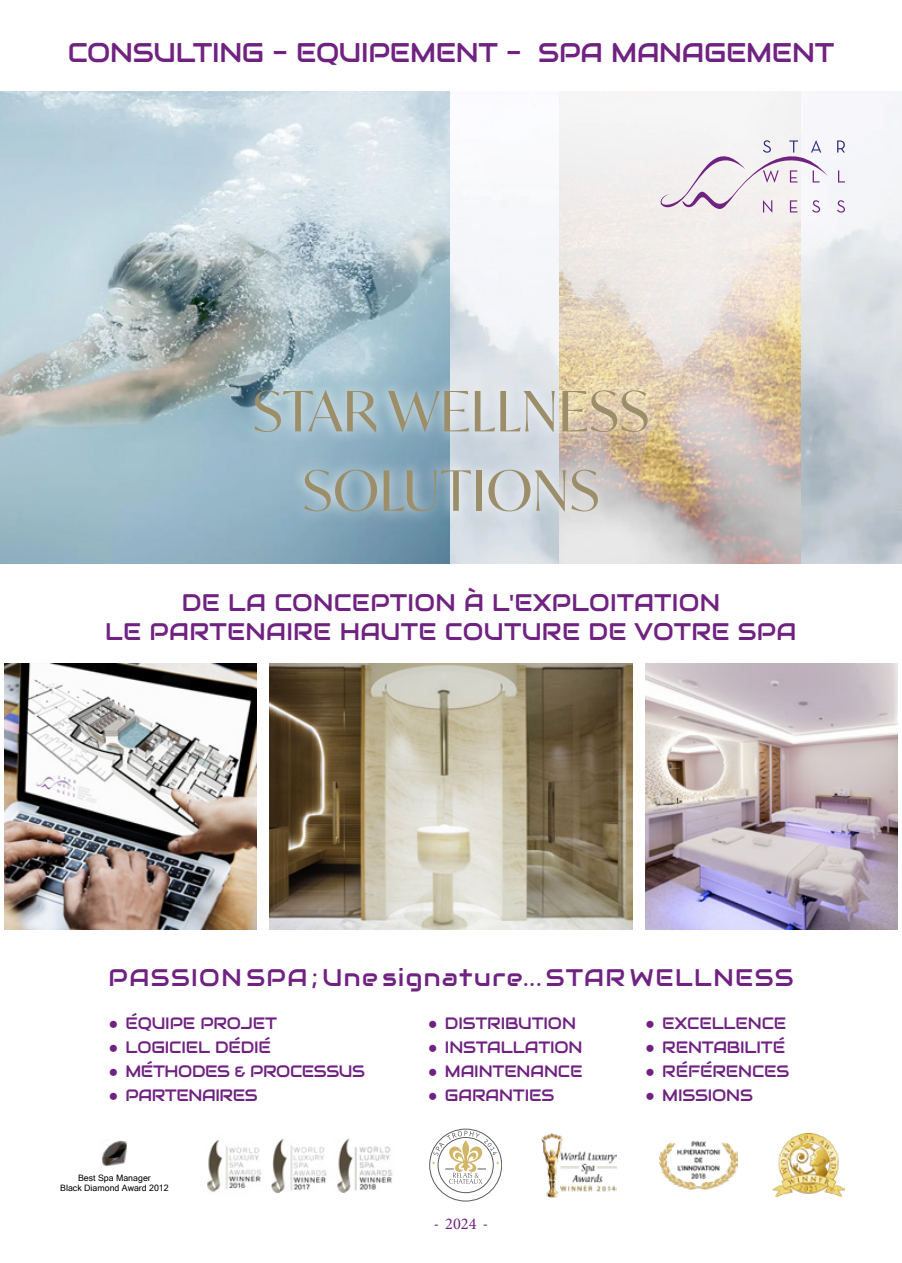
<style>
.page{position:relative;width:902px;height:1263px;background:#fff}
.page>*{position:absolute;margin:0;border:0;box-sizing:border-box;transform-origin:0 0}
.t1{font:55.5px/79.3px "Ivy Mode";letter-spacing:.01em;color:#9b8e69;text-align:center}
.t2{font:27px "Audiowide";letter-spacing:-.01em;color:#702281}
.t3{font:24px/28.8px "Audiowide";letter-spacing:.01em;color:#702281;text-align:center}
.t4{font:24px "Audiowide";letter-spacing:.06em;color:#702281}
.t5{font:16.5px "Audiowide";letter-spacing:-.01em;color:#702281}
.t6{font:16.5px "Minion Pro";color:#702281}
.t7{font:8.85px/10.5px "Microsoft Sans Serif";color:#000;text-align:center}
.s1{font-family:"Arial"}
.s2{font-family:"Neutra Text TF Book SC Alt"}
</style>
<div class="page">
<img style="left:542px;top:1133px;width:74px;height:64px">
<svg style="left:429px;top:1129px;width:73px;height:72px"></svg>
<img style="left:772px;top:1133px;width:72px;height:64px">
<img style="left:207px;top:1139px;width:55px;height:54px">
<img style="left:271px;top:1138px;width:122px;height:54px">
<img style="left:659px;top:1141px;width:78px;height:49px">
<img style="left:101px;top:1139px;width:26px;height:27px">
<img style="left:0;top:91px;width:901px;height:472px">
<img style="left:559px;top:91px;width:241px;height:472px">
<svg style="left:241px;top:376px;width:420px;height:149px;background:#b6c4ca"></svg>
<img style="left:4px;top:663px;width:253px;height:266px">
<img style="left:645px;top:663px;width:252px;height:266px">
<img style="left:269px;top:663px;width:363px;height:266px">
<svg style="left:837px;top:140px;width:7px;height:13px"></svg>
<svg style="left:837px;top:170px;width:7px;height:12px"></svg>
<svg style="left:660px;top:131px;width:167px;height:82px"></svg>
<svg style="left:836px;top:200px;width:8px;height:13px"></svg>
<h2 class="t2" style="left:68px;top:36px;width:768px">CONSULTING - EQUIPEMENT - SPA MANAGEMENT</h2>
<h1 class="t1" style="left:252px;top:370px;width:398px">STAR WELLNESS<br>SOLUTIONS</h1>
<h3 class="t3" style="left:105px;top:588px;width:692px">DE LA CONCEPTION À L'EXPLOITATION<br>LE PARTENAIRE HAUTE COUTURE DE VOTRE SPA</h3>
<h3 class="t4" style="left:108px;top:962px;width:686px">PASSION SPA ; Une signature... STAR WELLNESS</h3>
<p class="t5" style="left:108px;top:1012px;width:170px"><span class="s1">●</span> ÉQUIPE PROJET</p>
<p class="t5" style="left:108px;top:1036px;width:164px"><span class="s1">●</span> LOGICIEL DÉDIÉ</p>
<p class="t5" style="left:108px;top:1060px;width:258px"><span class="s1">●</span> MÉTHODES &amp; PROCESSUS</p>
<p class="t5" style="left:108px;top:1085px;width:151px"><span class="s1">●</span> PARTENAIRES</p>
<p class="t7" style="left:60px;top:1172px;width:110px">Best Spa Manager<br>Black Diamond Award 2012</p>
<p class="t5" style="left:428px;top:1012px;width:149px"><span class="s1">●</span> DISTRIBUTION</p>
<p class="t5" style="left:428px;top:1036px;width:156px"><span class="s1">●</span> INSTALLATION</p>
<p class="t5" style="left:428px;top:1060px;width:156px"><span class="s1">●</span> MAINTENANCE</p>
<p class="t5" style="left:428px;top:1085px;width:128px"><span class="s1">●</span> GARANTIES</p>
<p class="t6" style="left:434px;top:1212px;width:55px"><span class="s2">-</span> 2024 <span class="s2">-</span></p>
<p class="t5" style="left:645px;top:1012px;width:142px"><span class="s1">●</span> EXCELLENCE</p>
<p class="t5" style="left:645px;top:1036px;width:141px"><span class="s1">●</span> RENTABILITÉ</p>
<p class="t5" style="left:645px;top:1061px;width:145px"><span class="s1">●</span> RÉFÉRENCES</p>
<p class="t5" style="left:645px;top:1085px;width:109px"><span class="s1">●</span> MISSIONS</p>
</div>
